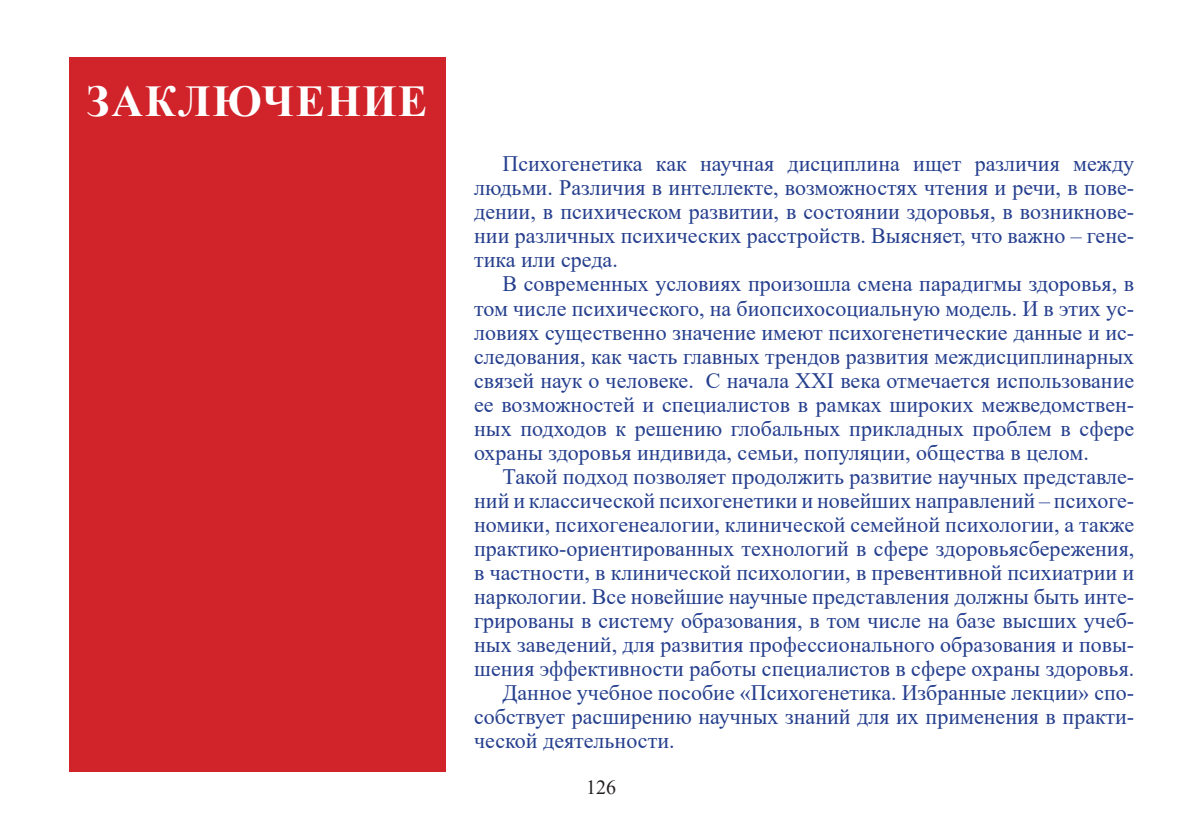
<style>
.page{position:relative;width:1191px;height:840px;background:#fff}
.page>*{position:absolute;margin:0;border:0;box-sizing:border-box;transform-origin:0 0}
.t1{font:700 44px "Times New Roman";letter-spacing:.035em;color:#fff}
.t2{font:22px/24px "Times New Roman";color:#253f8e;text-align:justify}
.t3{font:20px "Times New Roman";color:#231f20}
</style>
<div class="page">
<div style="left:69px;top:58px;width:376px;height:713px;background:#d1232a"></div>
<h1 class="t1" style="left:87px;top:69px;width:342px">ЗАКЛЮЧЕНИЕ</h1>
<p class="t2" style="left:474px;top:151px;width:661px;text-indent:28px">Психогенетика как научная дисциплина ищет различия между людьми. Различия в интеллекте, возможностях чтения и речи, в пове&shy;дении, в психическом развитии, в состоянии здоровья, в возникнове&shy;нии различных психических расстройств. Выясняет, что важно – гене&shy;тика или среда.</p>
<p class="t2" style="left:474px;top:271px;width:661px;text-indent:28px">В современных условиях произошла смена парадигмы здоровья, в том числе психического, на биопсихосоциальную модель. И в этих ус&shy;ловиях существенно значение имеют психогенетические данные и ис&shy;следования, как часть главных трендов развития междисциплинарных связей наук о человеке. С начала XXI века отмечается использование ее возможностей и специалистов в рамках широких межведомствен&shy;ных подходов к решению глобальных прикладных проблем в сфере охраны здоровья индивида, семьи, популяции, общества в целом.</p>
<p class="t2" style="left:502px;top:463px;width:633px">Такой подход позволяет продолжить развитие научных представле-</p>
<p class="t2" style="left:474px;top:487px;width:661px">ний и классической психогенетики и новейших направлений – психоге-</p>
<p class="t2" style="left:474px;top:511px;width:661px">номики, психогенеалогии, клинической семейной психологии, а также</p>
<p class="t2" style="left:474px;top:535px;width:661px">практико-ориентированных технологий в сфере здоровьясбережения,</p>
<p class="t2" style="left:474px;top:559px;width:661px">в частности, в клинической психологии, в превентивной психиатрии и</p>
<p class="t2" style="left:474px;top:583px;width:661px">наркологии. Все новейшие научные представления должны быть инте-</p>
<p class="t2" style="left:474px;top:607px;width:661px">грированы в систему образования, в том числе на базе высших учеб-</p>
<p class="t2" style="left:474px;top:631px;width:661px">ных заведений, для развития профессионального образования и повы-</p>
<p class="t2" style="left:474px;top:655px;width:661px">шения эффективности работы специалистов в сфере охраны здоровья.</p>
<p class="t2" style="left:502px;top:679px;width:633px">Данное учебное пособие «Психогенетика. Избранные лекции» спо-</p>
<p class="t2" style="left:474px;top:703px;width:661px">собствует расширению научных знаний для их применения в практи-</p>
<p class="t2" style="left:474px;top:727px;width:202px">ческой деятельности.</p>
<p class="t3" style="left:586px;top:773px;width:31px">126</p>
</div>
